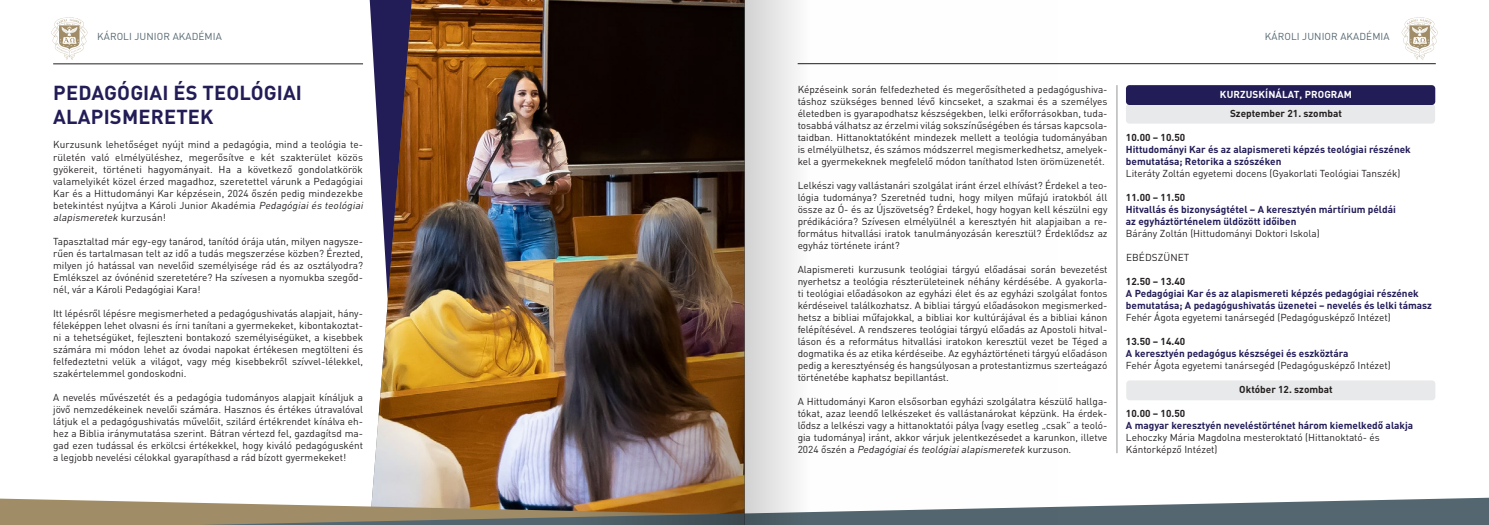
<style>
.page{position:relative;width:1489px;height:525px;background:#fff}
.page>*{position:absolute;margin:0;border:0;box-sizing:border-box;transform-origin:0 0}
.t1{font:700 20px/24px "DIN Pro";letter-spacing:.01em;color:#231d57}
.t2{font:10px/12px "DIN Pro";color:#231f20;text-align:justify}
.t3{font:700 10px/12px "DIN Pro";color:#231d57}
.t4{font:700 10px "DIN Pro";color:#231f20}
.t5{font:10px "DIN Pro";letter-spacing:.01em;color:#546770}
.t6{font:700 10px "DIN Pro";letter-spacing:.01em;color:#fff}
.s1{font-style:italic}
</style>
<div class="page">
<img style="left:370px;top:0;width:61px;height:497px">
<div style="left:1126px;top:380px;width:309px;height:20px;background:#e8e9ea;border-radius:4px"></div>
<hr style="left:1116px;top:85px;width:1px;height:368px;background:#939598">
<div style="left:1125px;top:104px;width:309px;height:19px;background:#e8e9ea;border-radius:4px"></div>
<div style="left:1125px;top:85px;width:310px;height:20px;background:#231d57;border-radius:4px"></div>
<hr style="left:797px;top:63px;width:638px;height:1px;background:#231f20">
<svg style="left:51px;top:17px;width:36px;height:42px"></svg>
<svg style="left:0;top:497px;width:1488px;height:27px"></svg>
<svg style="left:1401px;top:17px;width:36px;height:42px"></svg>
<hr style="left:53px;top:64px;width:310px;height:1px;background:#231f20">
<svg style="left:744px;top:0;width:314px;height:524px"></svg>
<img style="left:431px;top:0;width:313px;height:524px">
<p class="t5" style="left:97px;top:30px;width:126px">KÁROLI JUNIOR AKADÉMIA</p>
<p class="t5" style="left:1264px;top:30px;width:126px">KÁROLI JUNIOR AKADÉMIA</p>
<h1 class="t1" style="left:53px;top:80px;width:250px">PEDAGÓGIAI ÉS TEOLÓGIAI<br>ALAPISMERETEK</h1>
<p class="t2" style="left:53px;top:138px;width:313px;text-align:left">Kurzusunk lehetőséget nyújt mind a pedagógia, mind a teológia te&shy;rületén való elmélyüléshez, megerősítve e két szakterület közös gyökereit, történeti hagyományait. Ha a következő gondolatkörök valamelyikét közel érzed magadhoz, szeretettel várunk a Pedagógiai Kar és a Hittudományi Kar képzésein, 2024 őszén pedig mindezekbe betekintést nyújtva a Károli Junior Akadémia <span class="s1">Pedagógiai és teológiai alapismeretek</span> k u rz u s á n !</p>
<p class="t2" style="left:53px;top:234px;width:311px">Tapasztaltad már egy-egy tanárod, tanítód órája után, milyen nagysze&shy;rűen és tartalmasan telt az idő a tudás megszerzése közben? Érezted, milyen jó hatással van nevelőid személyisége rád és az osztályodra?<br>Emlékszel az óvónénid szeretetére? Ha szívesen a nyomukba szegőd&shy;nél, vár a Károli Pedagógiai Kara!</p>
<p class="t2" style="left:53px;top:306px;width:311px">Itt lépésről lépésre megismerheted a pedagógushivatás alapjait, hány&shy;féleképpen lehet olvasni és írni tanítani a gyermekeket, kibontakoztat&shy;ni a tehetségüket, fejleszteni bontakozó személyiségüket, a kisebbek számára mi módon lehet az óvodai napokat értékesen megtölteni és felfedeztetni velük a világot, vagy még kisebbekről szívvel-lélekkel, szakértelemmel gondoskodni.</p>
<p class="t2" style="left:53px;top:390px;width:311px">A nevelés művészetét és a pedagógia tudományos alapjait kínáljuk a jövő nemzedékeinek nevelői számára. Hasznos és értékes útravalóval látjuk el a pedagógushivatás művelőit, szilárd értékrendet kínálva eh&shy;hez a Biblia iránymutatása szerint. Bátran vértezd fel, gazdagítsd ma&shy;gad ezen tudással és erkölcsi értékekkel, hogy kiváló pedagógusként a legjobb nevelési célokkal gyarapíthasd a rád bízott gyermekeket!</p>
<p class="t2" style="left:797px;top:83px;width:311px">Képzéseink során felfedezheted és megerősítheted a pedagógushiva&shy;táshoz szükséges benned lévő kincseket, a szakmai és a személyes életedben is gyarapodhatsz készségekben, lelki erőforrásokban, tuda&shy;tosabbá válhatsz az érzelmi világ sokszínűségében és társas kapcsola&shy;taidban. Hittanoktatóként mindezek mellett a teológia tudományában is elmélyülhetsz, és számos módszerrel megismerkedhetsz, amelyek&shy;kel a gyermekeknek megfelelő módon taníthatod Isten örömüzenetét.</p>
<p class="t2" style="left:797px;top:179px;width:311px">Lelkészi vagy vallástanári szolgálat iránt érzel elhívást? Érdekel a teo&shy;lógia tudománya? Szeretnéd tudni, hogy milyen műfajú iratokból áll össze az Ó- és az Újszövetség? Érdekel, hogy hogyan kell készülni egy prédikációra? Szívesen elmélyülnél a keresztyén hit alapjaiban a re&shy;formátus hitvallási iratok tanulmányozásán keresztül? Érdeklődsz az egyház története iránt?</p>
<p class="t2" style="left:797px;top:263px;width:311px">Alapismereti kurzusunk teológiai tárgyú előadásai során bevezetést nyerhetsz a teológia részterületeinek néhány kérdésébe. A gyakorla&shy;ti teológiai előadásokon az egyházi élet és az egyházi szolgálat fontos kérdéseivel találkozhatsz. A bibliai tárgyú előadásokon megismerked&shy;hetsz a bibliai műfajokkal, a bibliai kor kultúrájával és a bibliai kánon felépítésével. A rendszeres teológiai tárgyú előadás az Apostoli hitval&shy;láson és a református hitvallási iratokon keresztül vezet be Téged a dogmatika és az etika kérdéseibe. Az egyháztörténeti tárgyú előadáson pedig a keresztyénség és hangsúlyosan a protestantizmus szerteágazó történetébe kaphatsz bepillantást.</p>
<p class="t2" style="left:797px;top:395px;width:311px">A Hittudományi Karon elsősorban egyházi szolgálatra készülő hallga&shy;tókat, azaz leendő lelkészeket és vallástanárokat képzünk. Ha érdek&shy;lődsz a lelkészi vagy a hittanoktatói pálya (vagy esetleg „csak” a teoló&shy;gia tudománya) iránt, akkor várjuk jelentkezésedet a karunkon, illetve 2 0 2 4 ős z é n a <span class="s1">Pedagógiaiés teológiaialapismeretek</span> k u rz u s o n .</p>
<p class="t6" style="left:1219px;top:88px;width:134px">KURZUSKÍNÁLAT, PROGRAM</p>
<p class="t4" style="left:1229px;top:106px;width:113px">Szeptember 21. szombat</p>
<p class="t4" style="left:1125px;top:130px;width:61px">10.00 – 10.50</p>
<p class="t3" style="left:1125px;top:143px;width:286px">Hittudományi Kar és az alapismereti képzés teológiai részének bemutatása; Retorika a szószéken</p>
<p class="t2" style="left:1125px;top:167px;width:276px">Literáty Zoltán egyetemi docens (Gyakorlati Teológiai Tanszék)</p>
<p class="t4" style="left:1125px;top:190px;width:61px">11.00 – 11.50</p>
<p class="t3" style="left:1125px;top:203px;width:271px">Hitvallás és bizonyságtétel – A keresztyén mártírium példái az egyháztörténelem üldözött időiben</p>
<p class="t2" style="left:1125px;top:227px;width:195px">Bárány Zoltán (Hittudományi Doktori Iskola)</p>
<p class="t2" style="left:1125px;top:251px;width:65px">EBÉDSZÜNET</p>
<p class="t4" style="left:1125px;top:274px;width:61px">12.50 – 13.40</p>
<p class="t3" style="left:1125px;top:287px;width:307px">A Pedagógiai Kar és az alapismereti képzés pedagógiai részének bemutatása; A pedagógushivatás üzenetei – nevelés és lelki támasz</p>
<p class="t2" style="left:1125px;top:311px;width:266px">Fehér Ágota egyetemi tanársegéd (Pedagógusképző Intézet)</p>
<p class="t4" style="left:1125px;top:334px;width:61px">13.50 – 14.40</p>
<p class="t3" style="left:1125px;top:347px;width:224px">A keresztyén pedagógus készségei és eszköztára</p>
<p class="t2" style="left:1125px;top:359px;width:266px">Fehér Ágota egyetemi tanársegéd (Pedagógusképző Intézet)</p>
<p class="t4" style="left:1239px;top:382px;width:95px">Október 12. szombat</p>
<p class="t4" style="left:1125px;top:406px;width:61px">10.00 – 10.50</p>
<p class="t3" style="left:1125px;top:419px;width:289px">A magyar keresztyén neveléstörténet három kiemelkedő alakja</p>
<p class="t2" style="left:1125px;top:431px;width:255px">Lehoczky Mária Magdolna mesteroktató (Hittanoktató- és<br>Kántorképző Intézet)</p>
</div>
